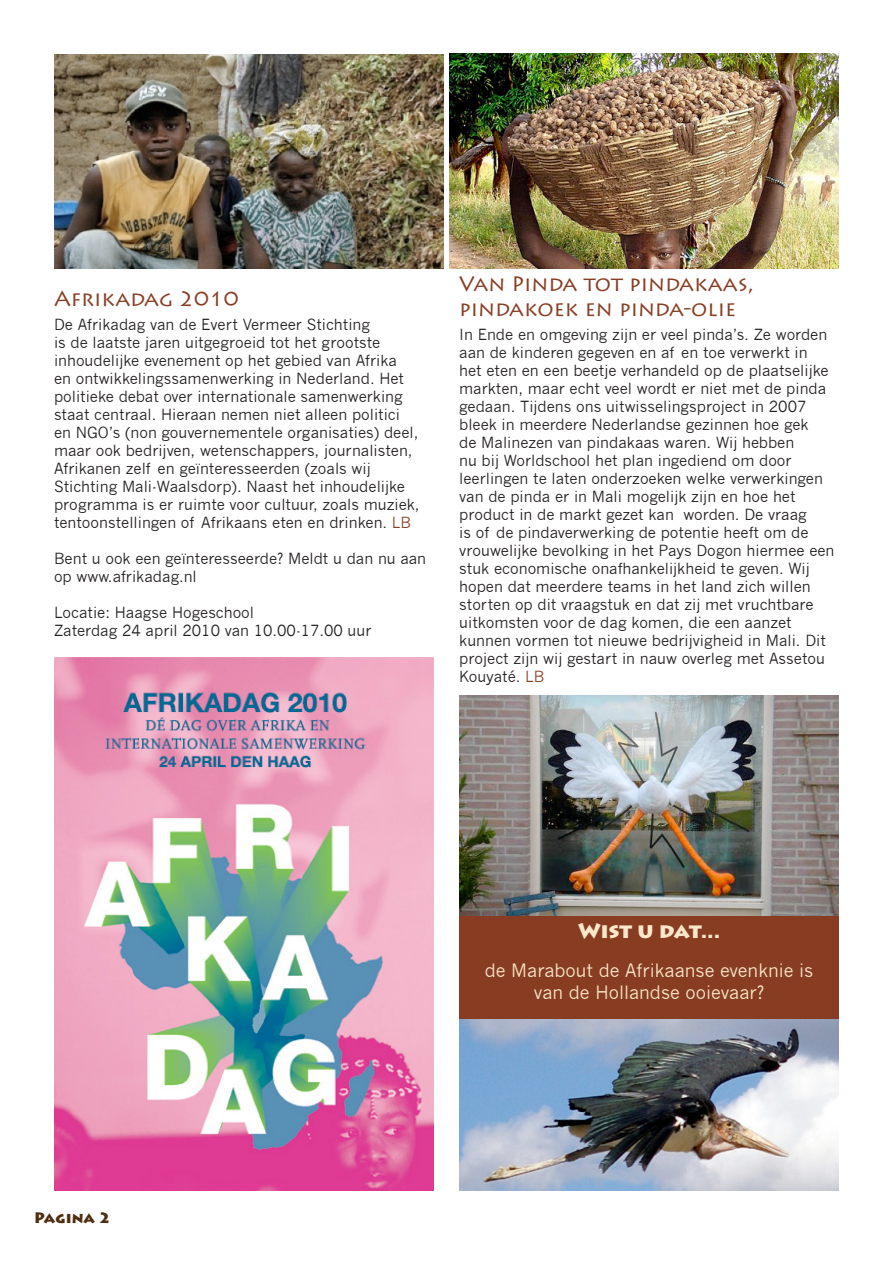
<style>
.page{position:relative;width:893px;height:1263px;background:#fff}
.page>*{position:absolute;margin:0;border:0;box-sizing:border-box;transform-origin:0 0}
.t1{font:21px/25.2px "Lithos Pro";color:#883d23}
.t2{font:900 21px "Lithos Pro";color:#fae8c9}
.t3{font:18px/21.6px "News Gothic";color:#fae8c9;text-align:center}
.t4{font:15px/18px "News Gothic";color:#231f20}
.t5{font:900 15px "Lithos Pro";color:#4f2e12}
.s1{color:#883d23}
</style>
<div class="page">
<div style="left:459px;top:916px;width:380px;height:103px;background:#883d23"></div>
<img style="left:459px;top:1019px;width:380px;height:172px">
<img style="left:459px;top:695px;width:380px;height:221px">
<img style="left:449px;top:54px;width:390px;height:214px">
<img style="left:54px;top:54px;width:390px;height:214px">
<img style="left:54px;top:657px;width:380px;height:534px">
<h1 class="t1" style="left:54px;top:286px;width:186px">Afrikadag 2010</h1>
<p class="t4" style="left:54px;top:315px;width:367px">De Afrikadag van de Evert Vermeer Stichting<br>is de laatste jaren uitgegroeid tot het grootste inhoudelijke evenement op het gebied van Afrika<br>en ontwikkelingssamenwerking in Nederland. Het politieke debat over internationale samenwerking staat centraal. Hieraan nemen niet alleen politici en NGO’s (non gouvernementele organisaties) deel, maar ook bedrijven, wetenschappers, journalisten, Afrikanen zelf en geïnteresseerden (zoals wij Stichting Mali-Waalsdorp). Naast het inhoudelijke programma is er ruimte voor cultuur, zoals muziek, tentoonstellingen of Afrikaans eten en drinken. <span class="s1">LB</span></p>
<p class="t4" style="left:54px;top:549px;width:374px">Bent u ook een geïnteresseerde? Meldt u dan nu aan op www.afrikadag.nl</p>
<p class="t4" style="left:54px;top:603px;width:319px">Locatie: Haagse Hogeschool<br>Zaterdag 24 april 2010 van 10.00-17.00 uur</p>
<h1 class="t1" style="left:459px;top:271px;width:296px">Van Pinda tot pindakaas, pindakoek en pinda-olie</h1>
<p class="t4" style="left:459px;top:325px;width:377px">In Ende en omgeving zijn er veel pinda’s. Ze worden aan de kinderen gegeven en af en toe verwerkt in<br>het eten en een beetje verhandeld op de plaatselijke markten, maar echt veel wordt er niet met de pinda gedaan. Tijdens ons uitwisselingsproject in 2007 bleek in meerdere Nederlandse gezinnen hoe gek<br>de Malinezen van pindakaas waren. Wij hebben<br>nu bij Worldschool het plan ingediend om door leerlingen te laten onderzoeken welke verwerkingen van de pinda er in Mali mogelijk zijn en hoe het product in de markt gezet kan worden. De vraag<br>is of de pindaverwerking de potentie heeft om de vrouwelijke bevolking in het Pays Dogon hiermee een stuk economische onafhankelijkheid te geven. Wij hopen dat meerdere teams in het land zich willen storten op dit vraagstuk en dat zij met vruchtbare uitkomsten voor de dag komen, die een aanzet kunnen vormen tot nieuwe bedrijvigheid in Mali. Dit project zijn wij gestart in nauw overleg met Assetou Kouyaté. <span class="s1">LB</span></p>
<p class="t5" style="left:34px;top:1209px;width:78px">Pagina 2</p>
<h1 class="t2" style="left:578px;top:917px;width:144px">Wist u dat...</h1>
<p class="t3" style="left:485px;top:960px;width:330px">de Marabout de Afrikaanse evenknie is van de Hollandse ooievaar?</p>
</div>
